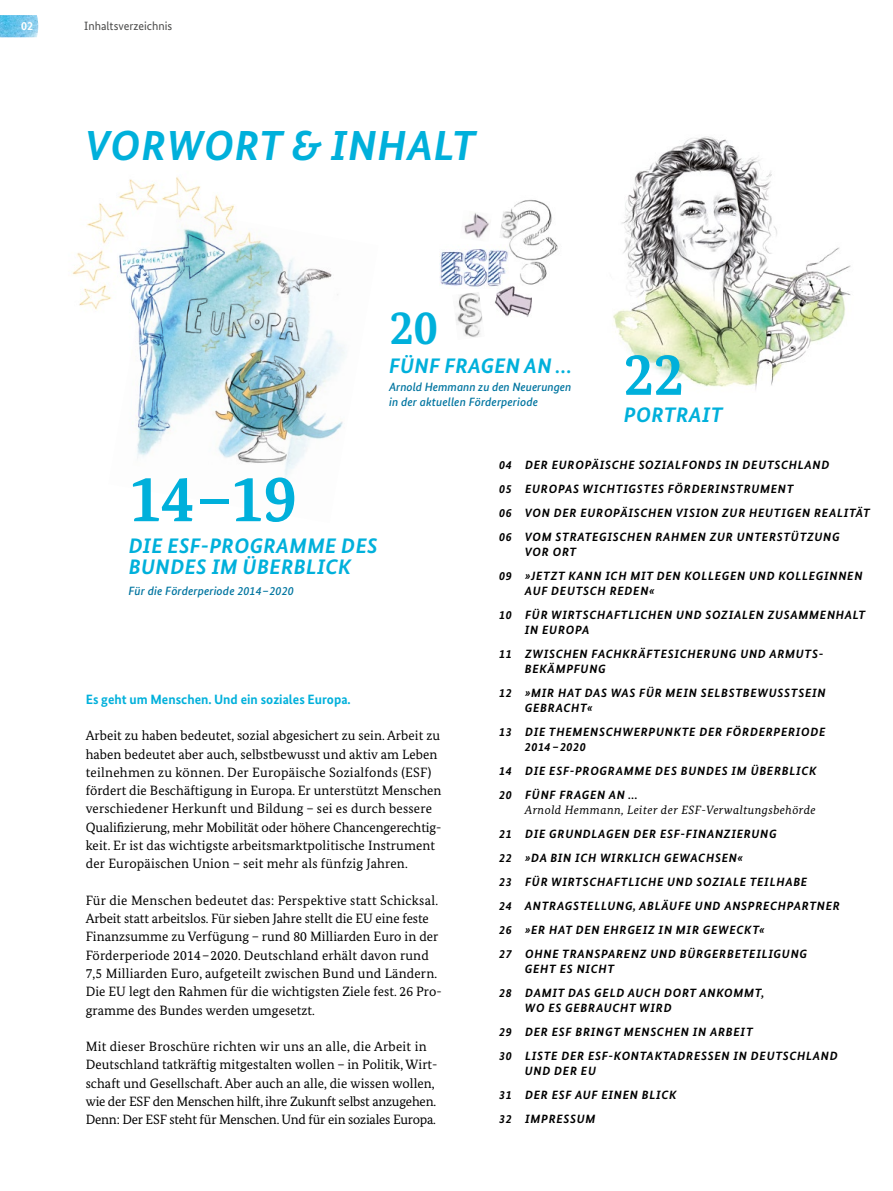
<style>
.page{position:relative;width:893px;height:1191px;background:#fff}
.page>*{position:absolute;margin:0;border:0;box-sizing:border-box;transform-origin:0 0}
.t1{font:700 66px "Bundes Serif";color:#00b0db}
.t2{font:700 60px "Bundes Serif";color:#00b0db}
.t3{font:700 48px "Bundes Serif";color:#00b0db}
.NEU___HEADLINE_hellb{font:italic 700 42px "Bundes Sans";letter-spacing:.02em;color:#00b0db}
.t4{font:italic 700 21px/21px "Bundes Sans";letter-spacing:.02em;color:#00b0db}
._00_Bodytext_9pt{font:13.5px/18.3px "Bundes Serif";letter-spacing:.005em;color:#000}
._000_Seite_2{font:700 13.5px "Bundes Sans";color:#00b0db}
.INHALT_1__ZEILE{font:italic 700 12px/15px "Bundes Sans";letter-spacing:.06em;color:#000}
.t5{font:italic 500 12px/15px "Bundes Sans";letter-spacing:.01em;color:#0075a0}
.Inhalt_2__Zeile{font:italic 12px "Bundes Serif";letter-spacing:.04em;color:#000}
.t6{font:12px "Bundes Sans";color:#494948}
.t7{font:700 12px "Bundes Sans";color:#fff}
</style>
<div class="page">
<img style="left:0;top:15px;width:38px;height:22px">
<img style="left:137px;top:294px;width:204px;height:186px">
<img style="left:136px;top:250px;width:179px;height:192px">
<img style="left:72px;top:177px;width:203px;height:180px">
<img style="left:208px;top:346px;width:137px;height:121px">
<img style="left:181px;top:296px;width:131px;height:49px">
<img style="left:272px;top:263px;width:62px;height:35px">
<img style="left:613px;top:136px;width:238px;height:254px">
<img style="left:464px;top:212px;width:26px;height:26px">
<img style="left:439px;top:249px;width:53px;height:39px">
<img style="left:486px;top:283px;width:46px;height:34px">
<img style="left:504px;top:199px;width:54px;height:95px">
<img style="left:504px;top:211px;width:15px;height:29px">
<img style="left:455px;top:292px;width:28px;height:45px">
<img style="left:492px;top:212px;width:12px;height:82px">
<p class="t7" style="left:21px;top:18px;width:13px">02</p>
<p class="t6" style="left:84px;top:19px;width:90px">Inhaltsverzeichnis</p>
<h1 class="NEU___HEADLINE_hellb" style="left:85px;top:121px;width:392px">VORWORT &amp; INHALT</h1>
<h3 class="t3" style="left:390px;top:299px;width:49px">20</h3>
<h3 class="t4" style="left:389px;top:355px;width:184px">FÜNF FRAGEN AN …</h3>
<p class="t5" style="left:389px;top:380px;width:184px">Arnold Hemmann zu den Neuerungen in der aktuellen Förderperiode</p>
<h2 class="t2" style="left:624px;top:339px;width:61px">22</h2>
<h3 class="t4" style="left:624px;top:405px;width:100px">PORTRAIT</h3>
<p class="INHALT_1__ZEILE" style="left:499px;top:457px;width:332px">04 DER EUROPÄISCHE SOZIALFONDS IN DEUTSCHLAND</p>
<p class="INHALT_1__ZEILE" style="left:499px;top:481px;width:296px">05 EUROPAS WICHTIGSTES FÖRDERINSTRUMENT</p>
<p class="INHALT_1__ZEILE" style="left:499px;top:505px;width:372px">06 VON DER EUROPÄISCHEN VISION ZUR HEUTIGEN REALITÄT</p>
<p class="INHALT_1__ZEILE" style="left:525px;top:529px;width:316px;text-indent:-26px">06 VOM STRATEGISCHEN RAHMEN ZUR UNTERSTÜTZUNG<br>VOR ORT</p>
<p class="INHALT_1__ZEILE" style="left:525px;top:568px;width:339px;text-indent:-26px">09 »JETZT KANN ICH MIT DEN KOLLEGEN UND KOLLEGINNEN<br>AUF DEUTSCH REDEN«</p>
<p class="INHALT_1__ZEILE" style="left:525px;top:607px;width:342px;text-indent:-26px">10 FÜR WIRTSCHAFTLICHEN UND SOZIALEN ZUSAMMENHALT<br>IN EUROPA</p>
<p class="INHALT_1__ZEILE" style="left:525px;top:646px;width:299px;text-indent:-26px">11 ZWISCHEN FACHKRÄFTESICHERUNG UND ARMUTS-<br>BEKÄMPFUNG</p>
<p class="INHALT_1__ZEILE" style="left:525px;top:685px;width:302px;text-indent:-26px">12 »MIR HAT DAS WAS FÜR MEIN SELBSTBEWUSSTSEIN<br>GEBRACHT«</p>
<p class="INHALT_1__ZEILE" style="left:525px;top:724px;width:302px;text-indent:-26px">13 DIE THEMENSCHWERPUNKTE DER FÖRDERPERIODE<br>2014–2020</p>
<p class="INHALT_1__ZEILE" style="left:499px;top:763px;width:319px">14 DIE ESF-PROGRAMME DES BUNDES IM ÜBERBLICK</p>
<p class="INHALT_1__ZEILE" style="left:499px;top:787px;width:140px">20 FÜNF FRAGEN AN …</p>
<p class="Inhalt_2__Zeile" style="left:525px;top:803px;width:292px">Arnold Hemmann, Leiter der ESF-Verwaltungsbehörde</p>
<p class="INHALT_1__ZEILE" style="left:499px;top:826px;width:279px">21 DIE GRUNDLAGEN DER ESF-FINANZIERUNG</p>
<p class="INHALT_1__ZEILE" style="left:499px;top:850px;width:245px">22 »DA BIN ICH WIRKLICH GEWACHSEN«</p>
<p class="INHALT_1__ZEILE" style="left:499px;top:874px;width:309px">23 FÜR WIRTSCHAFTLICHE UND SOZIALE TEILHABE</p>
<p class="INHALT_1__ZEILE" style="left:499px;top:898px;width:342px">24 ANTRAGSTELLUNG, ABLÄUFE UND ANSPRECHPARTNER</p>
<p class="INHALT_1__ZEILE" style="left:499px;top:922px;width:267px">26 »ER HAT DEN EHRGEIZ IN MIR GEWECKT«</p>
<p class="INHALT_1__ZEILE" style="left:525px;top:946px;width:284px;text-indent:-26px">27 OHNE TRANSPARENZ UND BÜRGERBETEILIGUNG<br>GEHT ES NICHT</p>
<p class="INHALT_1__ZEILE" style="left:525px;top:985px;width:241px;text-indent:-26px">28 DAMIT DAS GELD AUCH DORT ANKOMMT,<br>WO ES GEBRAUCHT WIRD</p>
<p class="INHALT_1__ZEILE" style="left:499px;top:1024px;width:255px">29 DER ESF BRINGT MENSCHEN IN ARBEIT</p>
<p class="INHALT_1__ZEILE" style="left:525px;top:1048px;width:314px;text-indent:-26px">30 LISTE DER ESF-KONTAKTADRESSEN IN DEUTSCHLAND<br>UND DER EU</p>
<p class="INHALT_1__ZEILE" style="left:499px;top:1087px;width:179px">31 DER ESF AUF EINEN BLICK</p>
<p class="INHALT_1__ZEILE" style="left:499px;top:1111px;width:98px">32 IMPRESSUM</p>
<h1 class="t1" style="left:129px;top:460px;width:169px">14–19</h1>
<h3 class="t4" style="left:129px;top:535px;width:250px">DIE ESF-PROGRAMME DES<br>BUNDES IM ÜBERBLICK</h3>
<p class="t5" style="left:129px;top:583px;width:167px">Für die Förderperiode 2014–2020</p>
<h2 class="_000_Seite_2" style="left:86px;top:691px;width:267px">Es geht um Menschen. Und ein soziales Europa.</h2>
<p class="_00_Bodytext_9pt" style="left:86px;top:726px;width:357px">Arbeit zu haben bedeutet, sozial abgesichert zu sein. Arbeit zu haben bedeutet aber auch, selbstbewusst und aktiv am Leben teilnehmen zu können. Der Europäische Sozialfonds (ESF) fördert die Beschäftigung in Europa. Er unterstützt Menschen verschiedener Herkunft und Bildung – sei es durch bessere Qualifizierung, mehr Mobilität oder höhere Chancengerechtig&shy;keit. Er ist das wichtigste arbeitsmarktpolitische Instrument der Europäischen Union – seit mehr als fünfzig Jahren.</p>
<p class="_00_Bodytext_9pt" style="left:86px;top:891px;width:358px">Für die Menschen bedeutet das: Perspektive statt Schicksal.<br>Arbeit statt arbeitslos. Für sieben Jahre stellt die EU eine feste Finanzsumme zu Verfügung – rund 80 Milliarden Euro in der Förderperiode 2014–2020. Deutschland erhält davon rund 7,5 Milliarden Euro, aufgeteilt zwischen Bund und Ländern.<br>Die EU legt den Rahmen für die wichtigsten Ziele fest. 26 Pro&shy;gramme des Bundes werden umgesetzt.</p>
<p class="_00_Bodytext_9pt" style="left:86px;top:1037px;width:353px">Mit dieser Broschüre richten wir uns an alle, die Arbeit in Deutschland tatkräftig mitgestalten wollen – in Politik, Wirt&shy;schaft und Gesellschaft. Aber auch an alle, die wissen wollen, wie der ESF den Menschen hilft, ihre Zukunft selbst anzugehen.<br>Denn: Der ESF steht für Menschen. Und für ein soziales Europa.</p>
</div>
